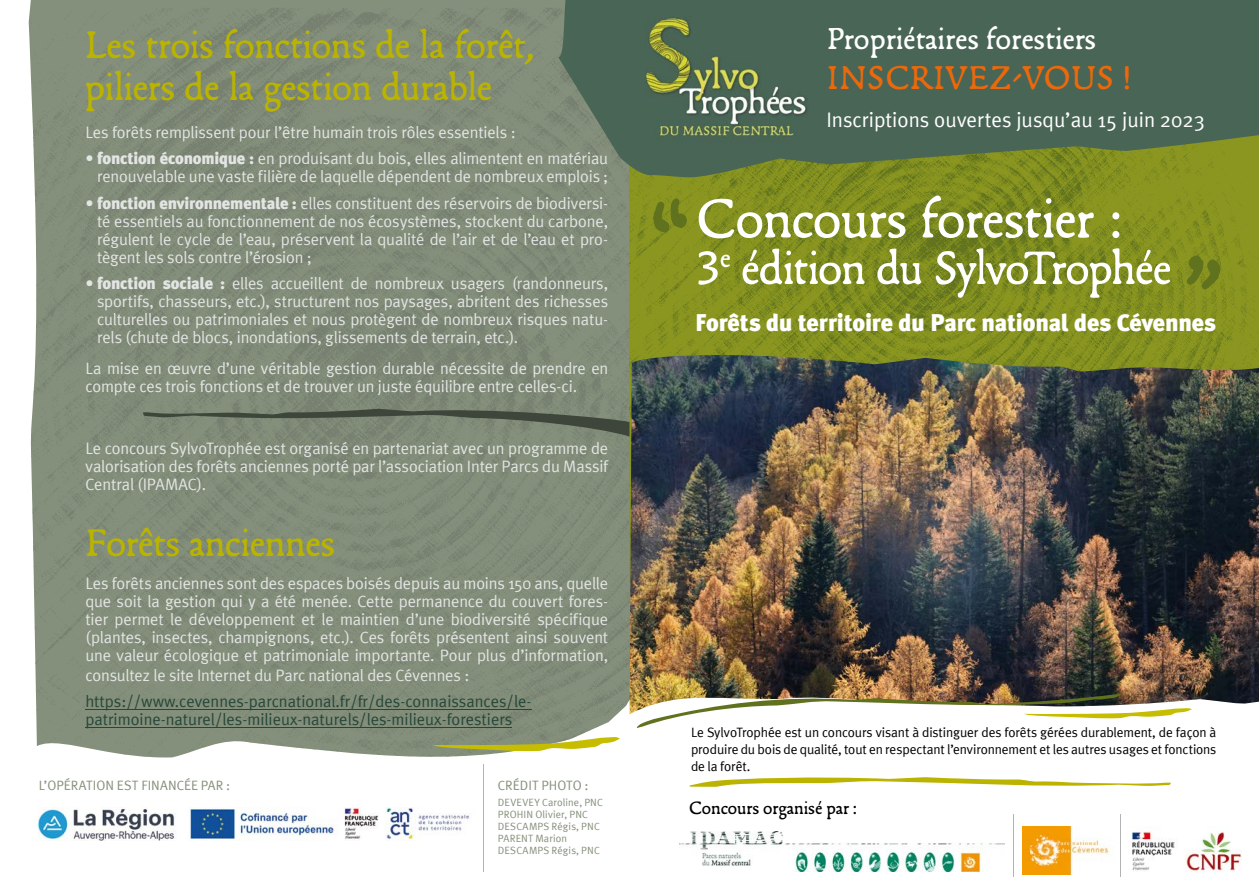
<style>
.page{position:relative;width:1259px;height:893px;background:#fff}
.page>*{position:absolute;margin:0;border:0;box-sizing:border-box;transform-origin:0 0}
.t1{font:60px "Francesco";letter-spacing:-.01em;color:#fff}
.t2{font:51px "Francesco";letter-spacing:-.03em;color:#fff}
.t3{font:42px/42px "Francesco";letter-spacing:-.005em;color:#bab300}
.t4{font:36px "Francesco";letter-spacing:.01em;color:#eb690b}
.t5{font:33px "Francesco";color:#fff}
.t6{font:900 24px "Meta Plus";letter-spacing:-.01em;color:#fff}
.t7{font:21px "Meta Plus";color:#fff}
.t8{font:19.5px "Francesco";color:#000}
.t9{font:16.5px/18px "Meta Plus";letter-spacing:-.01em;color:#e3e4e4;text-align:justify}
.t10{font:16.5px/18px "Meta Plus";color:#274739}
.t11{font:13.5px/17.2px "Meta Plus";letter-spacing:-.01em;color:#000;text-align:justify}
.t12{font:13.5px "Meta Plus";letter-spacing:.005em;color:#84907b}
.t13{font:10.5px/12px "Meta Plus";letter-spacing:.015em;color:#84907b}
.s1{font-weight:900}
</style>
<div class="page">
<div style="left:30px;top:0;width:528px;height:8px;background:#84907b"></div>
<img style="left:29px;top:8px;width:608px;height:750px">
<img style="left:629px;top:177px;width:630px;height:178px">
<svg style="left:558px;top:0;width:701px;height:177px;background:#536c50"></svg>
<img style="left:629px;top:355px;width:630px;height:359px">
<svg style="left:653px;top:198px;width:34px;height:35px"></svg>
<svg style="left:1186px;top:255px;width:35px;height:35px"></svg>
<img style="left:637px;top:694px;width:554px;height:34px">
<svg style="left:689px;top:777px;width:482px;height:10px"></svg>
<svg style="left:143px;top:406px;width:486px;height:31px;background:#717b6a"></svg>
<hr style="left:85px;top:709px;width:446px;height:1px;background:#274739">
<hr style="left:85px;top:727px;width:427px;height:1px;background:#274739">
<svg style="left:433px;top:737px;width:187px;height:15px"></svg>
<img style="left:39px;top:807px;width:431px;height:34px">
<hr style="left:1120px;top:814px;width:1px;height:63px;background:#b1b3b4">
<img style="left:1023px;top:826px;width:90px;height:48px">
<img style="left:1131px;top:826px;width:111px;height:46px">
<img style="left:679px;top:832px;width:325px;height:40px">
<hr style="left:483px;top:764px;width:1px;height:108px;background:#b1b3b4">
<img style="left:645px;top:16px;width:180px;height:135px">
<hr style="left:1013px;top:814px;width:1px;height:63px;background:#b1b3b4">
<h3 class="t3" style="left:85px;top:22px;width:453px">Les trois fonctions de la forêt, piliers de la gestion durable</h3>
<p class="t9" style="left:85px;top:123px;width:432px">Les forêts remplissent pour l’être humain trois rôles essentiels :</p>
<p class="t9" style="left:85px;top:149px;width:524px;text-align:right">• <span class="s1">fonction économique :</span> en produisant du bois, elles alimentent en matériau renouvelable une vaste filière de laquelle dépendent de nombreux emplois ;</p>
<p class="t9" style="left:97px;top:194px;width:513px;text-indent:-12px">• <span class="s1">fonction environnementale :</span> elles constituent des réservoirs de biodiversi&shy;té essentiels au fonctionnement de nos écosystèmes, stockent du carbone, régulent le cycle de l’eau, préservent la qualité de l’air et de l’eau et pro&shy;tègent les sols contre l’érosion ;</p>
<p class="t9" style="left:97px;top:274px;width:512px;text-indent:-12px">• <span class="s1">fonction sociale :</span> elles accueillent de nombreux usagers (randonneurs, sportifs, chasseurs, etc.), structurent nos paysages, abritent des richesses culturelles ou patrimoniales et nous protègent de nombreux risques natu&shy;rels (chute de blocs, inondations, glissements de terrain, etc.).</p>
<p class="t9" style="left:85px;top:359px;width:524px">La mise en œuvre d’une véritable gestion durable nécessite de prendre en compte ces trois fonctions et de trouver un juste équilibre entre celles-ci.</p>
<p class="t9" style="left:85px;top:439px;width:524px">Le concours SylvoTrophée est organisé en partenariat avec un programme de valorisation des forêts anciennes porté par l’association Inter Parcs du Massif Central (IPAMAC).</p>
<h3 class="t3" style="left:85px;top:520px;width:252px">Forêts anciennes</h3>
<p class="t9" style="left:85px;top:574px;width:524px">Les forêts anciennes sont des espaces boisés depuis au moins 150 ans, quelle que soit la gestion qui y a été menée. Cette permanence du couvert fores&shy;tier permet le développement et le maintien d’une biodiversité spécifique (plantes, insectes, champignons, etc.). Ces forêts présentent ainsi souvent une valeur écologique et patrimoniale importante. Pour plus d’information,</p>
<p class="t9" style="left:85px;top:666px;width:385px">consultez le site Internet du Parc national des Cévennes :</p>
<p class="t10" style="left:85px;top:692px;width:447px">https://www.cevennes-parcnational.fr/fr/des-connaissances/le&shy;patrimoine-naturel/les-milieux-naturels/les-milieux-forestiers</p>
<p class="t12" style="left:39px;top:777px;width:193px">L’OPÉRATION EST FINANCÉE PAR :</p>
<p class="t12" style="left:498px;top:777px;width:92px">CRÉDIT PHOTO :</p>
<p class="t13" style="left:498px;top:796px;width:107px">DEVEVEY Caroline, PNC<br>PROHIN Olivier, PNC<br>DESCAMPS Régis, PNC<br>PARENT Marion<br>DESCAMPS Régis, PNC</p>
<h3 class="t5" style="left:826px;top:16px;width:271px">Propriétaires forestiers</h3>
<h3 class="t4" style="left:826px;top:54px;width:307px">INSCRIVEZ-VOUS !</h3>
<p class="t7" style="left:826px;top:107px;width:380px">Inscriptions ouvertes jusqu’au 15 juin 2023</p>
<h1 class="t1" style="left:695px;top:178px;width:430px">Concours forestier :</h1>
<h2 class="t2" style="left:695px;top:234px;width:477px">3<sup>e</sup> édition du SylvoTrophée</h2>
<h3 class="t6" style="left:695px;top:308px;width:522px">Forêts du territoire du Parc national des Cévennes</h3>
<p class="t11" style="left:691px;top:723px;width:527px">Le SylvoTrophée est un concours visant à distinguer des forêts gérées durablement, de façon à produire du bois de qualité, tout en respectant l’environnement et les autres usages et fonctions de la forêt.</p>
<p class="t8" style="left:689px;top:795px;width:170px">Concours organisé par :</p>
</div>
